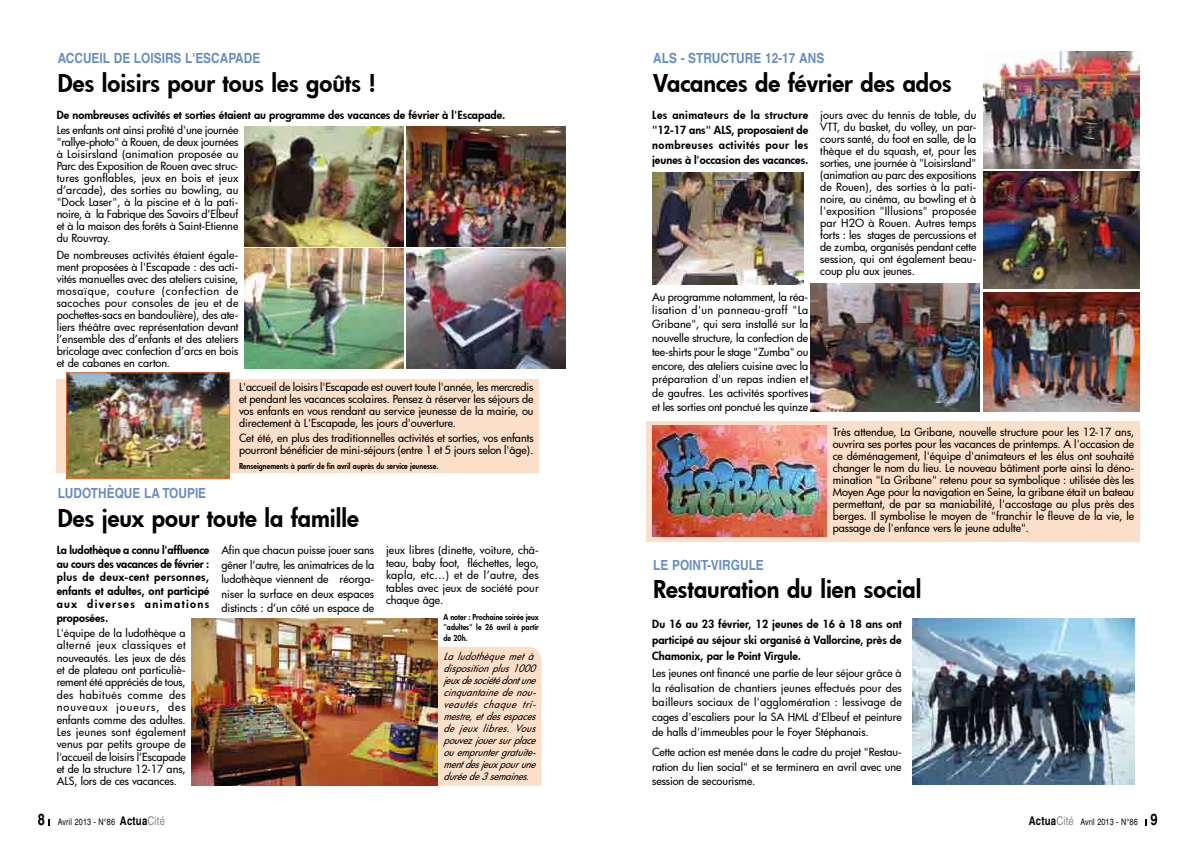
<style>
.page{position:relative;width:1191px;height:842px;background:#fff}
.page>*{position:absolute;margin:0;border:0;box-sizing:border-box;transform-origin:0 0}
.t1{font:800 24px "Futura";color:#000}
.t2{font:700 16px "Helvetica";color:#000;scale:.8 1}
.t3{font:700 14px "Helvetica";color:#688dc4;scale:.85 1}
.t4{font:500 11px/12px "Futura";letter-spacing:-.005em;color:#000;text-align:justify}
.t5{font:800 11px/13.6px "Futura";color:#000;text-align:justify}
.t6{font:italic 500 10px/12px "Futura";color:#000;scale:.95 1}
.t7{font:9px "Helvetica";letter-spacing:.02em;color:#000;scale:.8 1}
.t8{font:800 8px/10.2px "Futura";color:#000;text-align:justify;scale:.9 1}
.s1{font-weight:700;font-size:12px}
.s2{font-size:12px;color:#87888a}
.s3{font-weight:700;font-size:16px}
</style>
<div class="page">
<div style="left:646px;top:421px;width:493px;height:120px;background:#fcdfc9"></div>
<img style="left:913px;top:619px;width:221px;height:166px">
<img style="left:244px;top:127px;width:159px;height:119px">
<img style="left:407px;top:127px;width:159px;height:119px">
<img style="left:244px;top:249px;width:159px;height:119px">
<img style="left:407px;top:249px;width:159px;height:119px">
<img style="left:652px;top:173px;width:151px;height:112px">
<img style="left:983px;top:51px;width:156px;height:118px">
<img style="left:983px;top:172px;width:156px;height:116px">
<img style="left:983px;top:292px;width:156px;height:119px">
<img style="left:810px;top:283px;width:169px;height:128px">
<img style="left:652px;top:425px;width:175px;height:111px">
<div style="left:438px;top:647px;width:103px;height:139px;background:#fcdfc9"></div>
<img style="left:191px;top:618px;width:247px;height:168px">
<div style="left:57px;top:379px;width:482px;height:93px;background:#fcdfc9"></div>
<img style="left:68px;top:374px;width:160px;height:103px">
<div style="left:66px;top:372px;width:164px;height:107px;border:1px solid #eb6a27"></div>
<p class="t3" style="left:58px;top:49px;width:240px">ACCUEIL DE LOISIRS L'ESCAPADE</p>
<h1 class="t1" style="left:58px;top:67px;width:320px">Des loisirs pour tous les goûts !</h1>
<p class="t5" style="left:57px;top:108px;width:450px">De nombreuses activités et sorties étaient au programme des vacances de février à l'Escapade.</p>
<p class="t4" style="left:57px;top:123px;width:183px">Les enfants ont ainsi profité d'une journée "rallye-photo" à Rouen, de deux journées à Loisirsland (animation proposée au Parc des Exposition de Rouen avec struc&shy;tures gonflables, jeux en bois et jeux d’arcade), des sorties au bowling, au "Dock Laser", à la piscine et à la pati&shy;noire, à la Fabrique des Savoirs d’Elbeuf et à la maison des forêts à Saint-Etienne du Rouvray.</p>
<p class="t4" style="left:57px;top:249px;width:183px">De nombreuses activités étaient égale&shy;ment proposées à l'Escapade : des acti&shy;vités manuelles avec des ateliers cuisine, mosaïque, couture (confection de sacoches pour consoles de jeu et de pochettes-sacs en bandoulière), des ate&shy;liers théâtre avec représentation devant l’ensemble des d’enfants et des ateliers bricolage avec confection d’arcs en bois et de cabanes en carton.</p>
<p class="t4" style="left:239px;top:381px;width:296px">L'accueil de loisirs l'Escapade est ouvert toute l'année, les mercredis et pendant les vacances scolaires. Pensez à réserver les séjours de vos enfants en vous rendant au service jeunesse de la mairie, ou directement à L'Escapade, les jours d'ouverture.</p>
<p class="t4" style="left:239px;top:431px;width:296px">Cet été, en plus des traditionnelles activités et sorties, vos enfants pourront bénéficier de mini-séjours (entre 1 et 5 jours selon l'âge).</p>
<p class="t8" style="left:239px;top:461px;width:223px">Renseignements à partir de fin avril auprès du service jeunesse.</p>
<p class="t3" style="left:58px;top:484px;width:176px">LUDOTHÈQUE LA TOUPIE</p>
<h1 class="t1" style="left:58px;top:502px;width:303px">Des jeux pour toute la famille</h1>
<p class="t5" style="left:57px;top:543px;width:154px">La ludothèque a connu l'affluence au cours des vacances de février : plus de deux-cent personnes, enfants et adultes, ont participé aux diverses animations proposées.</p>
<p class="t4" style="left:57px;top:627px;width:130px;line-height:12.4px">L'équipe de la ludothèque a alterné jeux classiques et nouveautés. Les jeux de dés et de plateau ont particuliè&shy;rement été appréciés de tous, des habitués comme des nouveaux joueurs, des enfants comme des adultes.<br>Les jeunes sont également venus par petits groupe de l'accueil de loisirs l’Escapade et de la structure 12-17 ans, ALS, lors de ces vacances.</p>
<p class="t4" style="left:221px;top:543px;width:154px;line-height:14.5px">Afin que chacun puisse jouer sans gêner l’autre, les animatrices de la ludothèque viennent de réorga&shy;niser la surface en deux espaces distincts : d’un côté un espace de</p>
<p class="t4" style="left:386px;top:544px;width:154px;line-height:12.6px">jeux libres (dinette, voiture, châ&shy;teau, baby foot, fléchettes, lego, kapla, etc…) et de l’autre, des tables avec jeux de société pour chaque âge.</p>
<p class="t8" style="left:443px;top:612px;width:107px">A noter : Prochaine soirée jeux "adultes" le 26 avril à partir de 20h.</p>
<p class="t6" style="left:443px;top:650px;width:103px">Laludothèquemetà dispositionplus1000 jeuxdesociétédontune cinquantainedenou&shy;veautés chaque tri&shy;mestre,etdesespaces de jeux libres. Vous pouvezjouersurplace ouempruntergratuite&shy;mentdesjeuxpourune duréede3semaines.</p>
<p class="t3" style="left:653px;top:49px;width:11px">ALS</p>
<p class="t3" style="left:680px;top:49px;width:170px">- STRUCTURE 12-17 ANS</p>
<h1 class="t1" style="left:653px;top:67px;width:300px">Vacances de février des ados</h1>
<p class="t5" style="left:652px;top:107px;width:158px;line-height:15px">Les animateurs de la structure "12-17 ans" ALS, proposaient de nombreuses activités pour les jeunes à l'occasion des vacances.</p>
<p class="t4" style="left:652px;top:289px;width:158px;line-height:13.8px">Au programme notamment, la réa&shy;lisation d'un panneau-graff "La Gribane", qui sera installé sur la nouvelle structure, la confection de tee-shirts pour le stage "Zumba" ou encore, des ateliers cuisine avec la préparation d'un repas indien et de gaufres. Les activités sportives et les sorties ont ponctué les quinze</p>
<p class="t4" style="left:820px;top:109px;width:158px">jours avec du tennis de table, du VTT, du basket, du volley, un par&shy;cours santé, du foot en salle, de la thèque et du squash, et, pour les sorties, une journée à "Loisirsland" (animation au parc des expositions de Rouen), des sorties à la pati&shy;noire, au cinéma, au bowling et à l'exposition "Illusions" proposée par H2O à Rouen. Autres temps forts : les stages de percussions et de zumba, organisés pendant cette session, qui ont également beau&shy;coup plu aux jeunes.</p>
<p class="t4" style="left:832px;top:426px;width:303px">Très attendue, La Gribane, nouvelle structure pour les 12-17 ans, ouvrira ses portes pour les vacances de printemps. A l'occasion de ce déménagement, l'équipe d'animateurs et les élus ont souhaité changer le nom du lieu. Le nouveau bâtiment porte ainsi la déno&shy;mination "La Gribane" retenu pour sa symbolique : utilisée dès les Moyen Age pour la navigation en Seine, la gribane était un bateau permettant, de par sa maniabilité, l'accostage au plus près des berges. Il symbolise le moyen de "franchir le fleuve de la vie, le passage de l'enfance vers le jeune adulte".</p>
<p class="t3" style="left:653px;top:556px;width:132px">LE POINT-VIRG ULE</p>
<h1 class="t1" style="left:653px;top:573px;width:270px">Restauration du lien social</h1>
<p class="t5" style="left:652px;top:616px;width:251px;line-height:15.9px">Du 16 au 23 février, 12 jeunes de 16 à 18 ans ont participé au séjour ski organisé à Vallorcine, près de Chamonix, par le Point Virgule.</p>
<p class="t4" style="left:652px;top:665px;width:251px;line-height:14.7px">Les jeunes ont financé une partie de leur séjour grâce à la réalisation de chantiers jeunes effectués pour des bailleurs sociaux de l'agglomération : lessivage de cages d'escaliers pour la SA HML d'Elbeuf et peinture de halls d'immeubles pour le Foyer Stéphanais.</p>
<p class="t4" style="left:652px;top:744px;width:251px;line-height:14.7px">Cette action est menée dans le cadre du projet "Restau&shy;ration du lien social" et se terminera en avril avec une session de secourisme.</p>
<h2 class="t2" style="left:38px;top:810px;width:10px">8</h2>
<p class="t7" style="left:58px;top:817px;width:136px">Avril 2013 - N°86 <span class="s1">ACTUA</span><span class="s2">Cité</span></p>
<p class="t7" style="left:1028px;top:817px;width:162px"><span class="s1">ACTUA</span><span class="s2">Cité</span> Avril 2013 - N°86 <span class="s3">9</span></p>
</div>
